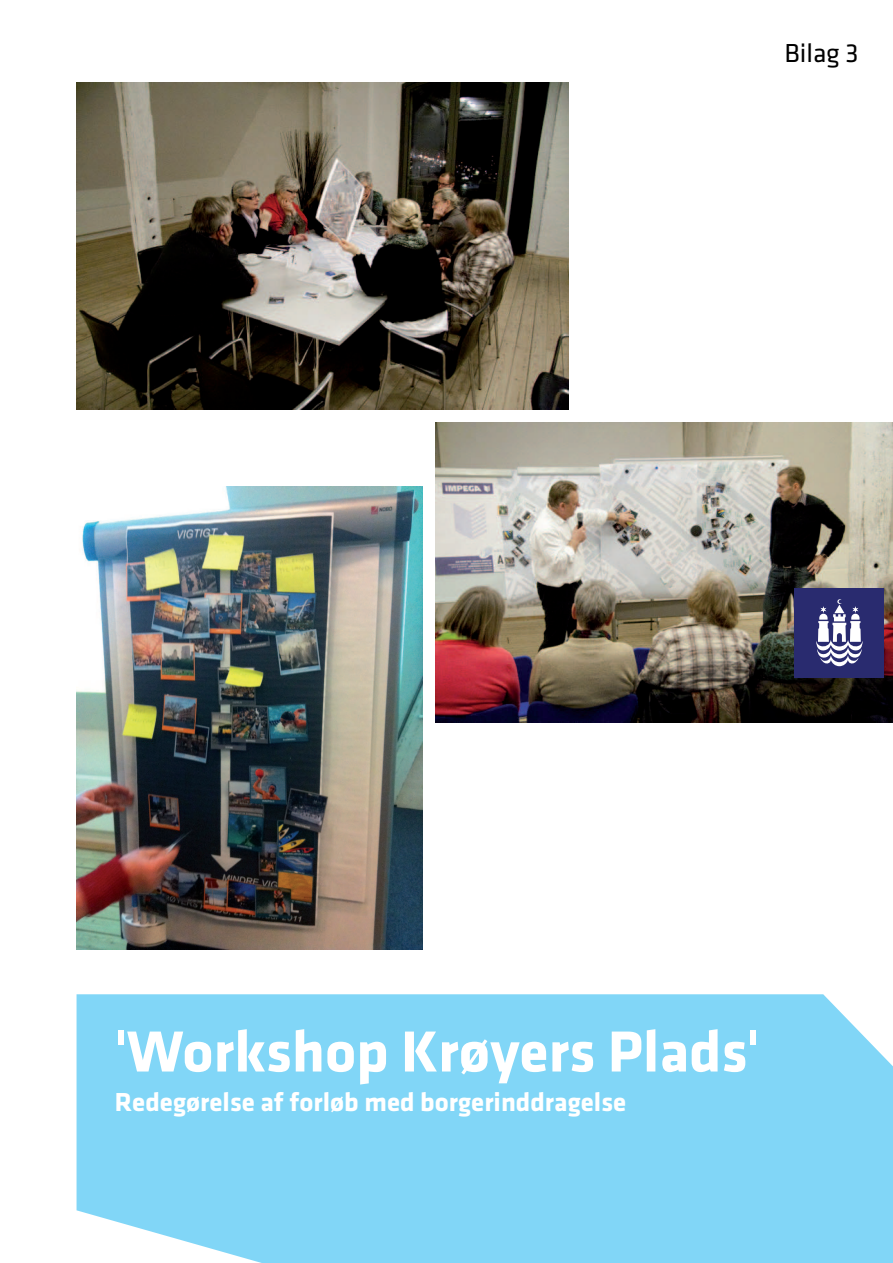
<style>
.page{position:relative;width:893px;height:1263px;background:#fff}
.page>*{position:absolute;margin:0;border:0;box-sizing:border-box;transform-origin:0 0}
.t1{font:700 60px "Klavika";color:#fff}
.t2{font:700 27px "Klavika";color:#fff}
.t3{font:27px "Klavika";color:#000}
</style>
<div class="page">
<img style="left:435px;top:422px;width:458px;height:300px">
<img style="left:77px;top:83px;width:491px;height:326px">
<img style="left:77px;top:486px;width:345px;height:463px">
<div style="left:77px;top:994px;width:816px;height:269px;background:#81d6f7"></div>
<div style="left:795px;top:588px;width:89px;height:89px;background:#292b6f"></div>
<svg style="left:816px;top:599px;width:47px;height:67px"></svg>
<p class="t3" style="left:784px;top:44px;width:76px">Bilag 3</p>
<h1 class="t1" style="left:115px;top:1028px;width:646px">'Workshop Krøyers Plads'</h1>
<p class="t2" style="left:115px;top:1091px;width:513px">Redegørelse af forløb med borgerinddragelse</p>
</div>
